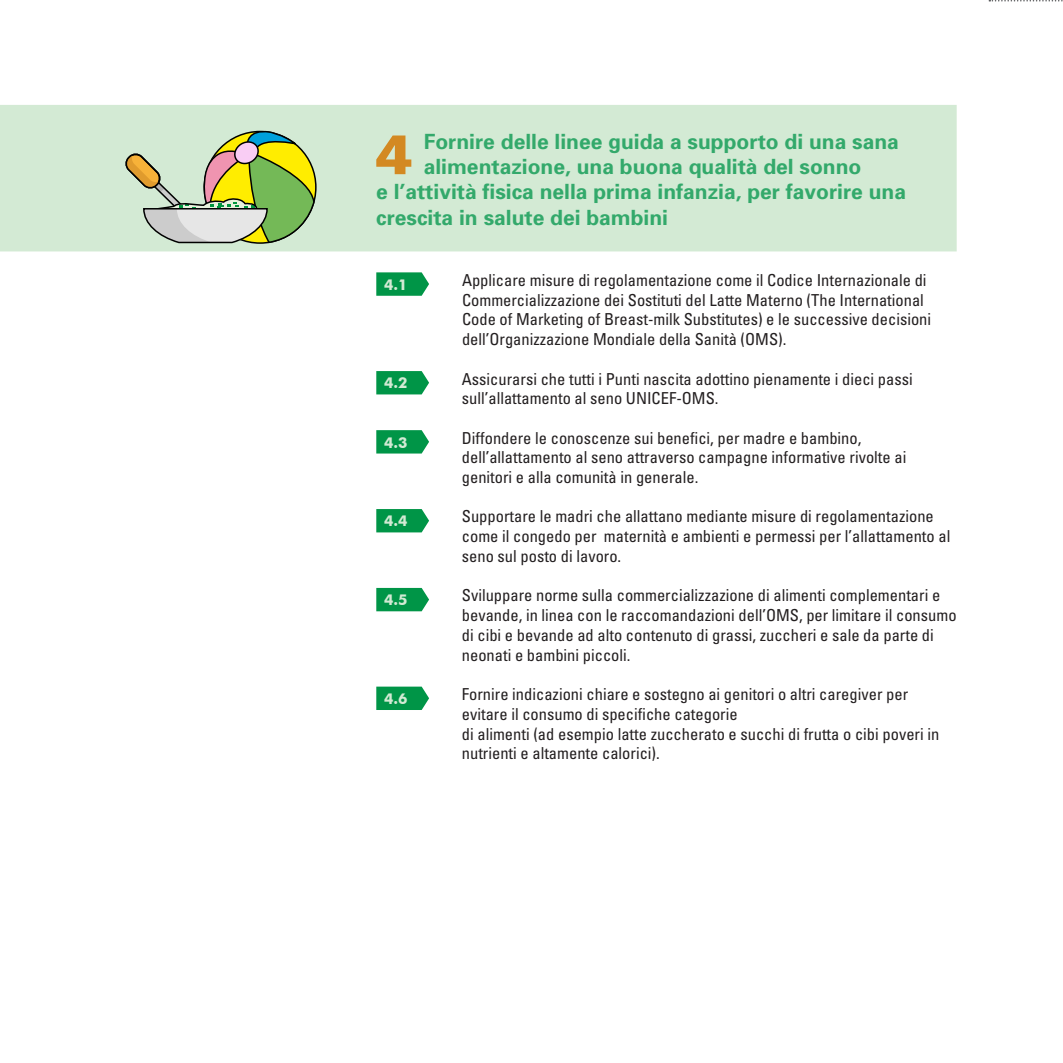
<style>
.page{position:relative;width:1063px;height:1063px;background:#fff}
.page>*{position:absolute;margin:0;border:0;box-sizing:border-box;transform-origin:0 0}
.t1{font:900 55.95px "Univers";color:#d38922}
.t2{font:700 21px "Univers";color:#33a96b}
.t3{font:condensed 16.5px/19.8px "Univers";color:#231f20}
.t4{font:700 15px "Futura BT";color:#d3ead4}
</style>
<div class="page">
<svg style="left:989px;top:0;width:74px;height:1px"></svg>
<svg style="left:376px;top:272px;width:53px;height:24px"></svg>
<svg style="left:376px;top:371px;width:53px;height:23px"></svg>
<svg style="left:376px;top:430px;width:53px;height:24px"></svg>
<svg style="left:376px;top:509px;width:53px;height:23px"></svg>
<svg style="left:376px;top:588px;width:53px;height:23px"></svg>
<svg style="left:376px;top:687px;width:53px;height:23px"></svg>
<div style="left:0;top:106px;width:956px;height:145px;background:#d3ead4"></div>
<div style="left:0;top:105px;width:957px;height:146px;border:2px solid #d3ead4"></div>
<svg style="left:125px;top:130px;width:190px;height:114px"></svg>
<h1 class="t1" style="left:375px;top:120px;width:39px">4</h1>
<p class="t2" style="left:424px;top:128px;width:477px">Fornire delle linee guida a supporto di una sana</p>
<p class="t2" style="left:424px;top:153px;width:439px">alimentazione, una buona qualità del sonno</p>
<p class="t2" style="left:376px;top:178px;width:531px">e l’attività fisica nella prima infanzia, per favorire una</p>
<p class="t2" style="left:376px;top:204px;width:293px">crescita in salute dei bambini</p>
<p class="t4" style="left:384px;top:275px;width:25px">4.1</p>
<p class="t3" style="left:462px;top:270px;width:471px">Applicare misure di regolamentazione come il Codice Internazionale di Commercializzazione dei Sostituti del Latte Materno (The International Code of Marketing of Breast-milk Substitutes) e le successive decisioni dell’Organizzazione Mondiale della Sanità (OMS).</p>
<p class="t4" style="left:384px;top:374px;width:25px">4.2</p>
<p class="t3" style="left:462px;top:368px;width:452px">Assicurarsi che tutti i Punti nascita adottino pienamente i dieci passi sull’allattamento al seno UNICEF-OMS.</p>
<p class="t4" style="left:384px;top:433px;width:25px">4.3</p>
<p class="t3" style="left:462px;top:427px;width:446px">Diffondere le conoscenze sui benefici, per madre e bambino, dell’allattamento al seno attraverso campagne informative rivolte ai genitori e alla comunità in generale.</p>
<p class="t4" style="left:384px;top:512px;width:25px">4.4</p>
<p class="t3" style="left:462px;top:506px;width:490px">Supportare le madri che allattano mediante misure di regolamentazione come il congedo per maternità e ambienti e permessi per l’allattamento al seno sul posto di lavoro.</p>
<p class="t4" style="left:384px;top:591px;width:25px">4.5</p>
<p class="t3" style="left:462px;top:585px;width:496px">Sviluppare norme sulla commercializzazione di alimenti complementari e bevande, in linea con le raccomandazioni dell’OMS, per limitare il consumo di cibi e bevande ad alto contenuto di grassi, zuccheri e sale da parte di neonati e bambini piccoli.</p>
<p class="t4" style="left:384px;top:690px;width:25px">4.6</p>
<p class="t3" style="left:462px;top:684px;width:479px">Fornire indicazioni chiare e sostegno ai genitori o altri caregiver per evitare il consumo di specifiche categorie<br>di alimenti (ad esempio latte zuccherato e succhi di frutta o cibi poveri in nutrienti e altamente calorici).</p>
</div>
